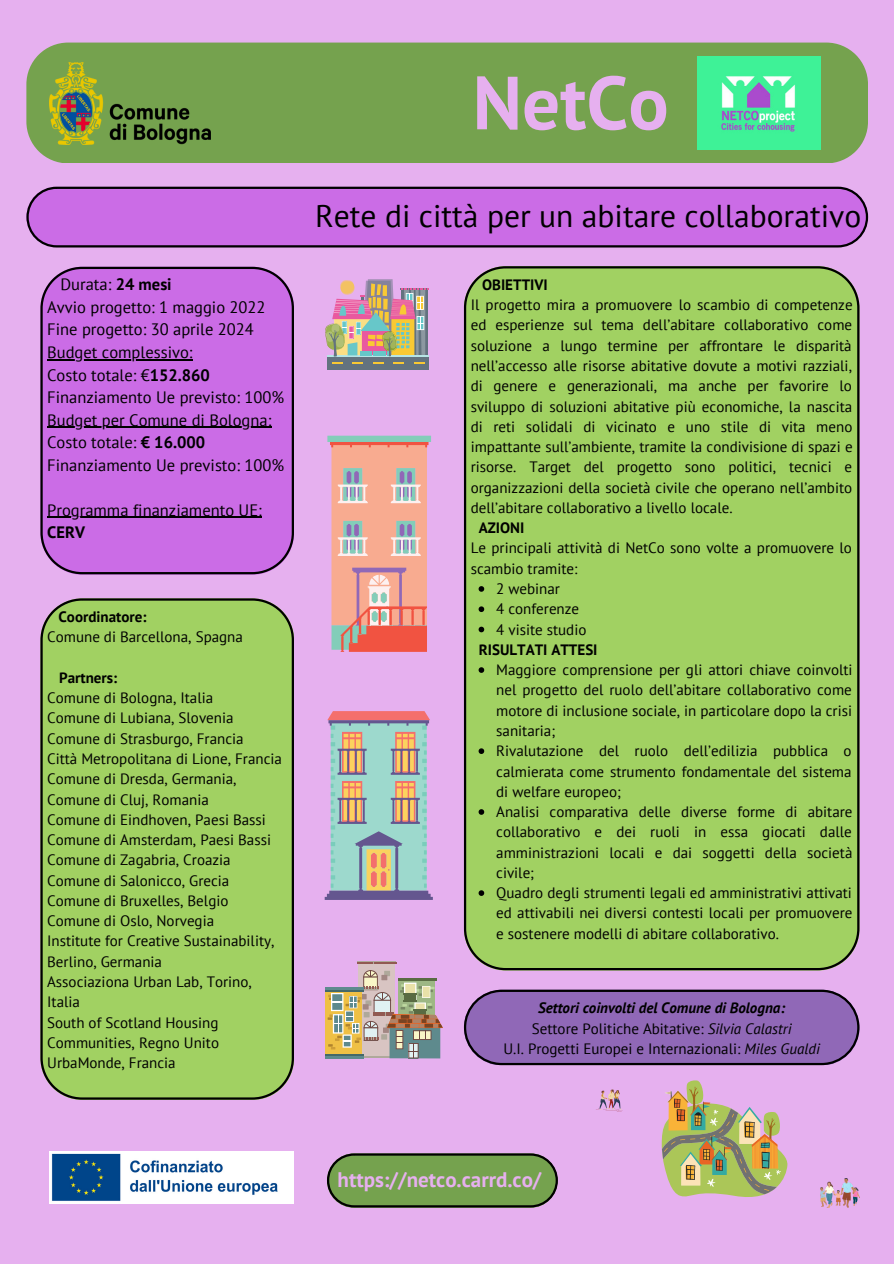
<style>
.page{position:relative;width:894px;height:1264px;background:#fff}
.page>*{position:absolute;margin:0;border:0;box-sizing:border-box;transform-origin:0 0}
.t1{font:700 75px "PT Sans";color:#e6b0ef}
.t2{font:31.5px "PT Sans";color:#000}
.t3{font:700 21px "PT Sans";color:#e6b0ef}
.t4{font:16.5px "PT Sans";color:#000}
.t5{font:700 16.5px "PT Sans";color:#000}
.t6{font:15px/20.2px "PT Sans";color:#000;text-align:justify}
.t7{font:700 15px "PT Sans";color:#000}
.t8{font:italic 700 15px "PT Sans";color:#000}
.s1{font-weight:700}
.s2{font-style:italic}
</style>
<div class="page">
<div style="left:0;top:0;width:893px;height:1263px;background:#e6b0ef"></div>
<div style="left:26px;top:43px;width:841px;height:120px;background:#75a24e"></div>
<img style="left:49px;top:62px;width:161px;height:82px">
<svg style="left:26px;top:187px;width:841px;height:60px;background:#be65d7"></svg>
<div style="left:464px;top:266px;width:395px;height:704px;background:#a1d162"></div>
<svg style="left:478px;top:586px;width:6px;height:5px"></svg>
<svg style="left:478px;top:606px;width:6px;height:6px"></svg>
<svg style="left:478px;top:626px;width:6px;height:6px"></svg>
<svg style="left:478px;top:667px;width:6px;height:6px"></svg>
<svg style="left:478px;top:748px;width:6px;height:6px"></svg>
<svg style="left:478px;top:809px;width:6px;height:5px"></svg>
<svg style="left:478px;top:890px;width:6px;height:5px"></svg>
<div style="left:40px;top:267px;width:254px;height:307px;background:#cb6ce6"></div>
<hr style="left:47px;top:359px;width:145px;height:1px;background:#000">
<hr style="left:47px;top:427px;width:224px;height:1px;background:#000">
<hr style="left:47px;top:517px;width:215px;height:1px;background:#000">
<div style="left:40px;top:598px;width:254px;height:501px;background:#a1d162"></div>
<div style="left:327px;top:357px;width:102px;height:12px;background:#63737f"></div>
<svg style="left:325px;top:279px;width:104px;height:85px"></svg>
<div style="left:358px;top:962px;width:36px;height:94px;background:#d8c4c2"></div>
<hr style="left:356px;top:961px;width:39px;height:2px;background:#afa99b">
<svg style="left:357px;top:962px;width:39px;height:1px"></svg>
<div style="left:326px;top:990px;width:36px;height:67px;background:#efc045"></div>
<hr style="left:324px;top:990px;width:39px;height:1px;background:#446869">
<hr style="left:324px;top:1054px;width:39px;height:1px;background:#446869">
<hr style="left:324px;top:987px;width:39px;height:3px;background:#5e8a8d">
<hr style="left:324px;top:1055px;width:39px;height:3px;background:#5e8a8d">
<svg style="left:327px;top:970px;width:116px;height:88px"></svg>
<svg style="left:596px;top:1089px;width:26px;height:22px"></svg>
<img style="left:820px;top:1178px;width:39px;height:29px">
<svg style="left:327px;top:435px;width:104px;height:217px;background:#e1a69c"></svg>
<svg style="left:324px;top:711px;width:109px;height:189px;background:#b0b3af"></svg>
<svg style="left:464px;top:989px;width:395px;height:76px;background:#8a64ae"></svg>
<svg style="left:661px;top:1080px;width:126px;height:117px"></svg>
<img style="left:49px;top:1151px;width:245px;height:52px">
<svg style="left:327px;top:1153px;width:230px;height:54px;background:#70944f"></svg>
<img style="left:697px;top:57px;width:122px;height:92px">
<p class="t4" style="left:60px;top:273px;width:113px">Durata: <span class="s1">24 mesi</span></p>
<p class="t4" style="left:47px;top:296px;width:220px">Avvio progetto: 1 maggio 2022</p>
<p class="t4" style="left:47px;top:319px;width:208px">Fine progetto: 30 aprile 2024</p>
<p class="t4" style="left:47px;top:341px;width:147px">Budget complessivo:</p>
<p class="t4" style="left:47px;top:364px;width:164px">Costo totale: €<span class="s1">152.860</span></p>
<p class="t4" style="left:47px;top:386px;width:238px">Finanziamento Ue previsto: 100%</p>
<p class="t4" style="left:47px;top:409px;width:225px">Budget per Comune di Bologna:</p>
<p class="t4" style="left:47px;top:431px;width:159px">Costo totale: <span class="s1">€ 16.000</span></p>
<p class="t4" style="left:47px;top:454px;width:238px">Finanziamento Ue previsto: 100%</p>
<p class="t4" style="left:47px;top:499px;width:216px">Programma finanziamento UE:</p>
<p class="t5" style="left:47px;top:521px;width:39px">CERV</p>
<p class="t7" style="left:59px;top:606px;width:89px">Coordinatore:</p>
<p class="t6" style="left:47px;top:626px;width:197px">Comune di Barcellona, Spagna</p>
<p class="t7" style="left:59px;top:667px;width:59px">Partners:</p>
<p class="t6" style="left:47px;top:687px;width:167px">Comune di Bologna, Italia</p>
<p class="t6" style="left:47px;top:707px;width:188px">Comune di Lubiana, Slovenia</p>
<p class="t6" style="left:47px;top:728px;width:198px">Comune di Strasburgo, Francia</p>
<p class="t6" style="left:47px;top:748px;width:236px">Città Metropolitana di Lione, Francia</p>
<p class="t6" style="left:47px;top:768px;width:191px">Comune di Dresda, Germania,</p>
<p class="t6" style="left:47px;top:788px;width:163px">Comune di Cluj, Romania</p>
<p class="t6" style="left:47px;top:809px;width:220px">Comune di Eindhoven, Paesi Bassi</p>
<p class="t6" style="left:47px;top:829px;width:225px">Comune di Amsterdam, Paesi Bassi</p>
<p class="t6" style="left:47px;top:849px;width:185px">Comune di Zagabria, Croazia</p>
<p class="t6" style="left:47px;top:870px;width:184px">Comune di Salonicco, Grecia</p>
<p class="t6" style="left:47px;top:890px;width:183px">Comune di Bruxelles, Belgio</p>
<p class="t6" style="left:47px;top:910px;width:168px">Comune di Oslo, Norvegia</p>
<p class="t6" style="left:47px;top:930px;width:229px">Institute for Creative Sustainability,<br>Berlino, Germania</p>
<p class="t6" style="left:47px;top:971px;width:206px">Associaziona Urban Lab, Torino,<br>Italia</p>
<p class="t6" style="left:47px;top:1011px;width:173px">South of Scotland Housing<br>Communities, Regno Unito</p>
<p class="t6" style="left:47px;top:1052px;width:130px">UrbaMonde, Francia</p>
<p class="t1" style="left:472px;top:53px;width:197px">NetCo</p>
<p class="t2" style="left:315px;top:195px;width:547px">Rete di città per un abitare collaborativo</p>
<p class="t7" style="left:482px;top:274px;width:67px">OBIETTIVI</p>
<p class="t6" style="left:470px;top:294px;width:383px">Il progetto mira a promuovere lo scambio di competenze ed esperienze sul tema dell’abitare collaborativo come soluzione a lungo termine per affrontare le disparità nell’accesso alle risorse abitative dovute a motivi razziali, di genere e generazionali, ma anche per favorire lo sviluppo di soluzioni abitative più economiche, la nascita di reti solidali di vicinato e uno stile di vita meno impattante sull’ambiente, tramite la condivisione di spazi e risorse. Target del progetto sono politici, tecnici e organizzazioni della società civile che operano nell’ambito dell’abitare collaborativo a livello locale.</p>
<p class="t7" style="left:478px;top:518px;width:47px">AZIONI</p>
<p class="t6" style="left:470px;top:538px;width:382px">Le principali attività di NetCo sono volte a promuovere lo scambio tramite:</p>
<p class="t6" style="left:496px;top:578px;width:65px">2 webinar</p>
<p class="t6" style="left:496px;top:598px;width:84px">4 conferenze</p>
<p class="t6" style="left:496px;top:619px;width:92px">4 visite studio</p>
<p class="t6" style="left:496px;top:659px;width:358px">Maggiore comprensione per gli attori chiave coinvolti nel progetto del ruolo dell’abitare collaborativo come motore di inclusione sociale, in particolare dopo la crisi sanitaria;</p>
<p class="t6" style="left:496px;top:740px;width:357px">Rivalutazione del ruolo dell’edilizia pubblica o calmierata come strumento fondamentale del sistema di welfare europeo;</p>
<p class="t6" style="left:496px;top:801px;width:358px">Analisi comparativa delle diverse forme di abitare collaborativo e dei ruoli in essa giocati dalle amministrazioni locali e dai soggetti della società civile;</p>
<p class="t6" style="left:496px;top:882px;width:358px">Quadro degli strumenti legali ed amministrativi attivati ed attivabili nei diversi contesti locali per promuovere e sostenere modelli di abitare collaborativo.</p>
<p class="t7" style="left:478px;top:639px;width:120px">RISULTATI ATTESI</p>
<p class="t8" style="left:538px;top:998px;width:248px">Settori coinvolti del Comune di Bologna:</p>
<p class="t6" style="left:531px;top:1017px;width:261px">Settore Politiche Abitative: <span class="s2">Silvia Calastri</span></p>
<p class="t6" style="left:503px;top:1038px;width:318px">U.I. Progetti Europei e Internazionali: <span class="s2">Miles Gualdi</span></p>
<p class="t3" style="left:337px;top:1165px;width:205px">https://netco.carrd.co/</p>
</div>
